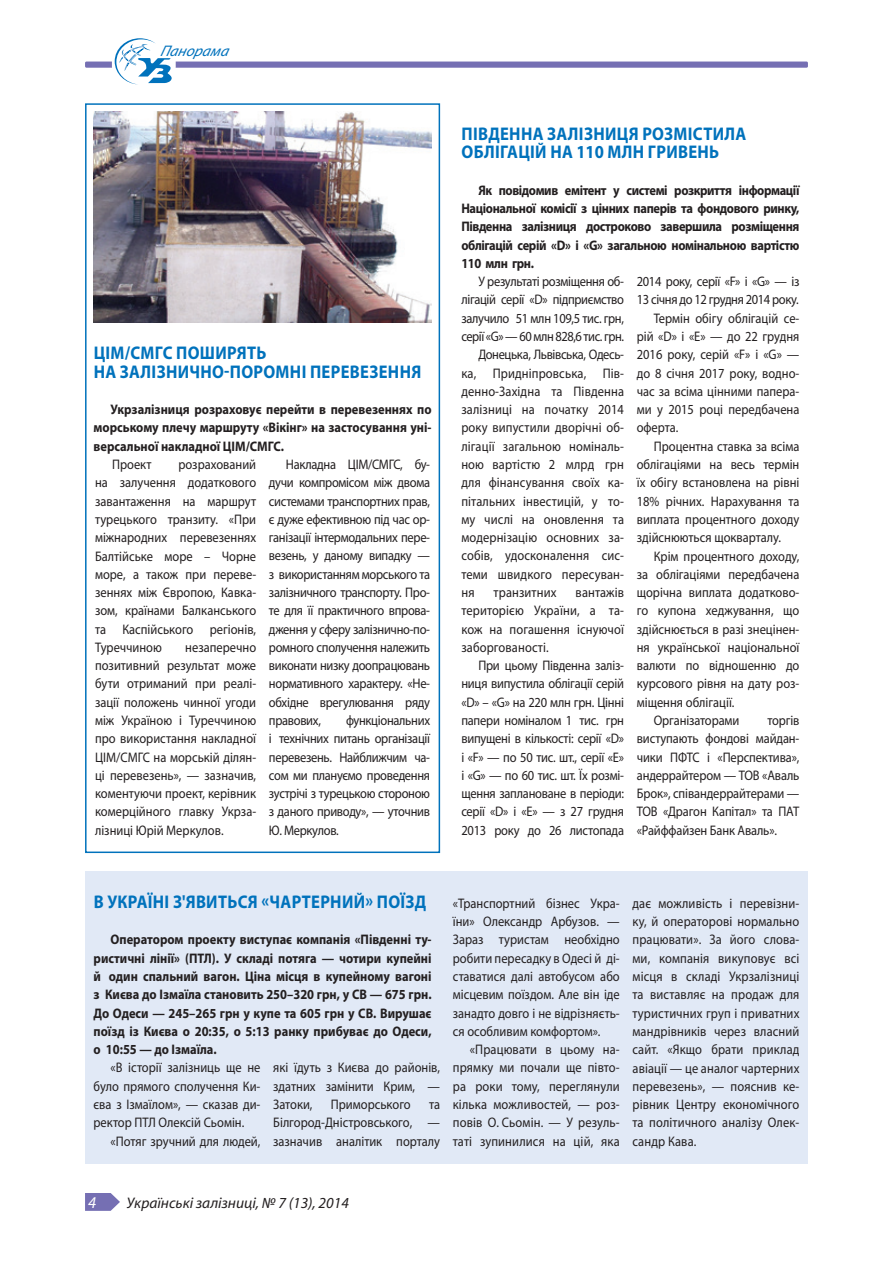
<style>
.page{position:relative;width:893px;height:1263px;background:#fff}
.page>*{position:absolute;margin:0;border:0;box-sizing:border-box;transform-origin:0 0}
.t1{font:700 18.3px/18.3px "Myriad Pro";letter-spacing:.02em;color:#0072bc;scale:.9 1}
.t2{font:italic 16.5px "Myriad Pro";color:#fff}
.t3{font:italic 15.3px "Myriad Pro";color:#231f20}
.t4{font:italic 15.3px "Myriad Pro";color:#0072bc}
.t5{font:13.8px/18.3px "Myriad Pro";color:#231f20;text-align:justify;scale:.9 1}
.t6{font:700 13.8px/18.3px "Myriad Pro";color:#231f20;text-align:justify;scale:.9 1}
.t7{font:13.8px "Myriad Pro";letter-spacing:-.025em;color:#231f20;scale:.9 1}
.t8{font:13.8px "Myriad Pro";letter-spacing:-.03em;color:#231f20;scale:.9 1}
.t9{font:13.8px "Myriad Pro";letter-spacing:-.035em;color:#231f20;scale:.9 1}
</style>
<div class="page">
<svg style="left:85px;top:103px;width:356px;height:751px"></svg>
<img style="left:94px;top:112px;width:338px;height:211px">
<div style="left:85px;top:871px;width:723px;height:293px;background:#e1e9f6"></div>
<div style="left:85px;top:62px;width:723px;height:6px;background:#756fb3;border-radius:2px"></div>
<div style="left:112px;top:60px;width:64px;height:9px;background:#fff;border-radius:2px"></div>
<svg style="left:115px;top:38px;width:57px;height:46px"></svg>
<svg style="left:85px;top:1193px;width:35px;height:18px"></svg>
<p class="t4" style="left:160px;top:41px;width:74px">Панорама</p>
<h1 class="t1" style="left:94px;top:343px;width:194px">ЦІМ/СМ ГС поширять на залізнично-поро</h1>
<h1 class="t1" style="left:276px;top:362px;width:163px">мні перевезення</h1>
<p class="t6" style="left:94px;top:400px;width:377px;text-indent:17px">Укрзалізниця розраховує перейти в перевезеннях по морському плечу маршруту «Вікінг» на застосування уні&shy;версальної накладної ЦІМ/СМ ГС.</p>
<p class="t5" style="left:95px;top:455px;width:181px;text-indent:83px">розрахований на залучення додаткового завантаження на маршрут турецького транзиту. «При міжнародних перевезеннях Балтійське море – Чорне море, а також при переве&shy;зеннях між Європою, Кавка&shy;зом, країнами Балканського та Каспійського регіонів, Туреччиною</p>
<p class="t5" style="left:112px;top:455px;width:45px">Проект</p>
<p class="t5" style="left:95px;top:638px;width:181px;text-indent:90px">незаперечно позитивний результат може бути отриманий при реалі&shy;зації положень чинної угоди між Україною і Туреччиною про використання накладної ЦІМ/СМГС на морській ділян&shy;ці перевезень», — зазначив, коментуючи проект, керівник комерційного главку Укрза&shy;лізниці Юрій Меркулов.</p>
<p class="t5" style="left:269px;top:455px;width:181px;text-indent:17px">Накладна ЦІМ/СМГС, бу&shy;дучи компромісом між двома системами транспортних прав, є дуже ефективною під час ор&shy;ганізації інтермодальних пере&shy;везень, у даному випадку — з використанням морського та залізничного транспорту. Про&shy;те для її практичного впрова&shy;дження у сферу залізнично-по&shy;ромного сполучення належить виконати низку доопрацювань нормативного характеру. «Не&shy;обхідне врегулювання ряду правових,</p>
<p class="t5" style="left:269px;top:711px;width:181px;text-indent:77px">функціональних і технічних питань організації перевезень. Найближчим ча&shy;сом ми плануємо проведення зустрічі з турецькою стороною з даного приводу», — уточнив Ю. Меркулов.</p>
<h1 class="t1" style="left:462px;top:124px;width:316px;text-indent:86px">залізниця розмістила облігацій на 110 млн гривень</h1>
<p class="t6" style="left:461px;top:180px;width:377px;text-indent:17px">Як повідомив емітент у системі розкриття інформації Національної комісії з цінних паперів та фондового ринку, Південна залізниця достроково завершила розміщення облігацій серій «D» і «G» загальною номінальною вартістю 110 млн грн.</p>
<h1 class="t1" style="left:462px;top:124px;width:67px">Південна</h1>
<p class="t7" style="left:478px;top:273px;width:163px">У результаті розміщення об-</p>
<p class="t7" style="left:461px;top:291px;width:182px">лігацій серії «D» підприємство</p>
<p class="t7" style="left:461px;top:310px;width:182px">залучило 51 млн 109,5 тис. грн,</p>
<p class="t9" style="left:461px;top:328px;width:182px">серії «G» — 60 млн 828,6 тис. грн.</p>
<p class="t8" style="left:478px;top:346px;width:163px">Донецька, Львівська, Одесь-</p>
<p class="t5" style="left:461px;top:364px;width:182px">ка, Придніпровська, Пів-</p>
<p class="t5" style="left:461px;top:382px;width:182px">денно-Західна та Південна</p>
<p class="t5" style="left:461px;top:400px;width:182px">залізниці на початку 2014</p>
<p class="t5" style="left:461px;top:418px;width:182px">року випустили дворічні об-</p>
<p class="t5" style="left:461px;top:437px;width:182px">лігації загальною номіналь-</p>
<p class="t5" style="left:461px;top:455px;width:182px">ною вартістю 2 млрд грн</p>
<p class="t5" style="left:461px;top:473px;width:182px">для фінансування своїх ка-</p>
<p class="t5" style="left:461px;top:492px;width:181px">пітальних інвестицій, у то-</p>
<p class="t5" style="left:461px;top:510px;width:182px">му числі на оновлення та</p>
<p class="t5" style="left:461px;top:528px;width:182px">модернізацію основних за-</p>
<p class="t5" style="left:461px;top:546px;width:182px">собів, удосконалення сис-</p>
<p class="t5" style="left:461px;top:565px;width:182px">теми швидкого пересуван-</p>
<p class="t5" style="left:461px;top:583px;width:16px">ня</p>
<p class="t5" style="left:494px;top:583px;width:71px">транзитних</p>
<p class="t5" style="left:461px;top:583px;width:182px;text-indent:114px">вантажів територією України, а та&shy;кож на погашення існуючої заборгованості.</p>
<p class="t5" style="left:461px;top:656px;width:182px;text-indent:17px">При цьому Південна заліз&shy;ниця випустила облігації серій «D» – «G» на 220 млн грн. Цінні папери номіналом 1 тис. грн випущені в кількості: серії «D» і «F» — по 50 тис. шт., серії «E» і «G» — по 60 тис. шт. Їх розмі&shy;щення заплановане в періоди: серії «D» і «E» — з 27 грудня 2013 року до 26 листопада</p>
<p class="t7" style="left:637px;top:273px;width:182px">2014 року, серії «F» і «G» — із</p>
<p class="t8" style="left:637px;top:291px;width:181px">13 січня до 12 грудня 2014 року.</p>
<p class="t5" style="left:654px;top:309px;width:163px">Термін обігу облігацій се-</p>
<p class="t5" style="left:637px;top:327px;width:182px">рій «D» і «E» — до 22 грудня</p>
<p class="t5" style="left:637px;top:345px;width:182px">2016 року, серій «F» і «G» —</p>
<p class="t5" style="left:637px;top:364px;width:182px">до 8 січня 2017 року, водно-</p>
<p class="t5" style="left:637px;top:382px;width:182px">час за всіма цінними папера-</p>
<p class="t5" style="left:637px;top:400px;width:182px">ми у 2015 році передбачена</p>
<p class="t5" style="left:637px;top:418px;width:48px">оферта.</p>
<p class="t5" style="left:654px;top:437px;width:163px">Процентна ставка за всіма</p>
<p class="t5" style="left:637px;top:455px;width:182px">облігаціями на весь термін</p>
<p class="t5" style="left:637px;top:473px;width:182px">їх обігу встановлена на рівні</p>
<p class="t5" style="left:637px;top:492px;width:182px">18% річних. Нарахування та</p>
<p class="t5" style="left:637px;top:510px;width:182px">виплата процентного доходу</p>
<p class="t5" style="left:637px;top:528px;width:162px">здійснюються щокварталу.</p>
<p class="t5" style="left:654px;top:546px;width:163px">Крім процентного доходу,</p>
<p class="t5" style="left:637px;top:565px;width:182px">за облігаціями передбачена</p>
<p class="t5" style="left:637px;top:583px;width:182px">щорічна виплата додатково-</p>
<p class="t5" style="left:637px;top:601px;width:182px">го купона хеджування, що</p>
<p class="t5" style="left:637px;top:620px;width:182px">здійснюється в разі знецінен-</p>
<p class="t5" style="left:637px;top:638px;width:182px">ня української національної</p>
<p class="t5" style="left:637px;top:656px;width:182px">валюти по відношенню до</p>
<p class="t5" style="left:637px;top:674px;width:182px">курсового рівня на дату роз-</p>
<p class="t5" style="left:637px;top:693px;width:110px">міщення облігації.</p>
<p class="t5" style="left:654px;top:711px;width:97px">Організаторами</p>
<p class="t5" style="left:637px;top:711px;width:182px;text-indent:131px">торгів виступають фондові майдан&shy;чики ПФТС і «Перспектива», андеррайтером — ТОВ «Аваль Брок», співандеррайтерами — ТОВ «Драгон Капітал» та ПАТ «Райффайзен Банк Аваль».</p>
<h1 class="t1" style="left:94px;top:892px;width:371px">В Україні з'явиться «чартерн ий» поїзд</h1>
<p class="t6" style="left:94px;top:930px;width:377px;text-indent:17px">Оператором проекту виступає компанія «Південні ту&shy;ристичні лінії» (ПТЛ). У складі потяга — чотири купейні й один спальний вагон. Ціна місця в купейному вагоні з Києва до Ізмаїла становить 250–320 грн, у СВ — 675 грн.<br>До Одеси — 245–265 грн у купе та 605 грн у СВ. Вирушає поїзд із Києва о 20:35, о 5:13 ранку прибуває до Одеси, о 10:55 — до Ізмаїла.</p>
<p class="t5" style="left:94px;top:1058px;width:187px;text-indent:17px">«В історії залізниць ще не було прямого сполучення Ки&shy;єва з Ізмаїлом», — сказав ди&shy;ректор ПТЛ Олексій Сьомін.</p>
<p class="t5" style="left:111px;top:1131px;width:168px">«Потяг зручний для людей,</p>
<p class="t5" style="left:273px;top:1058px;width:187px">які їдуть з Києва до районів, здатних замінити Крим, — Затоки,</p>
<p class="t5" style="left:331px;top:1095px;width:90px">Приморського</p>
<p class="t5" style="left:273px;top:1095px;width:187px;text-indent:156px">та Білгород-Дністровського, — зазначив аналітик порталу</p>
<p class="t5" style="left:453px;top:894px;width:187px">«Транспортний бізнес Укра&shy;їни» Олександр Арбузов. — Зараз туристам необхідно робити пересадку в Одесі й ді&shy;ставатися далі автобусом або місцевим поїздом. Але він іде занадто довго і не відрізняєть&shy;ся особливим комфортом».</p>
<p class="t5" style="left:453px;top:1040px;width:187px;text-indent:17px">«Працювати в цьому на&shy;прямку ми почали ще півто&shy;ра роки тому, переглянули кілька можливостей, — роз&shy;повів О. Сьомін. — У резуль&shy;таті зупинилися на цій, яка</p>
<p class="t5" style="left:632px;top:894px;width:187px">дає можливість і перевізни&shy;ку, й операторові нормально працювати». За його слова&shy;ми, компанія викуповує всі місця в складі Укрзалізниці та виставляє на продаж для туристичних груп і приватних мандрівників через власний сайт. «Якщо брати приклад авіації — це аналог чартерних перевезень», — пояснив ке&shy;рівник Центру економічного та політичного аналізу Олек&shy;сандр Кава.</p>
<p class="t2" style="left:88px;top:1192px;width:10px">4</p>
<p class="t3" style="left:127px;top:1193px;width:224px">Українські залізниці, № 7 (13), 2014</p>
</div>
